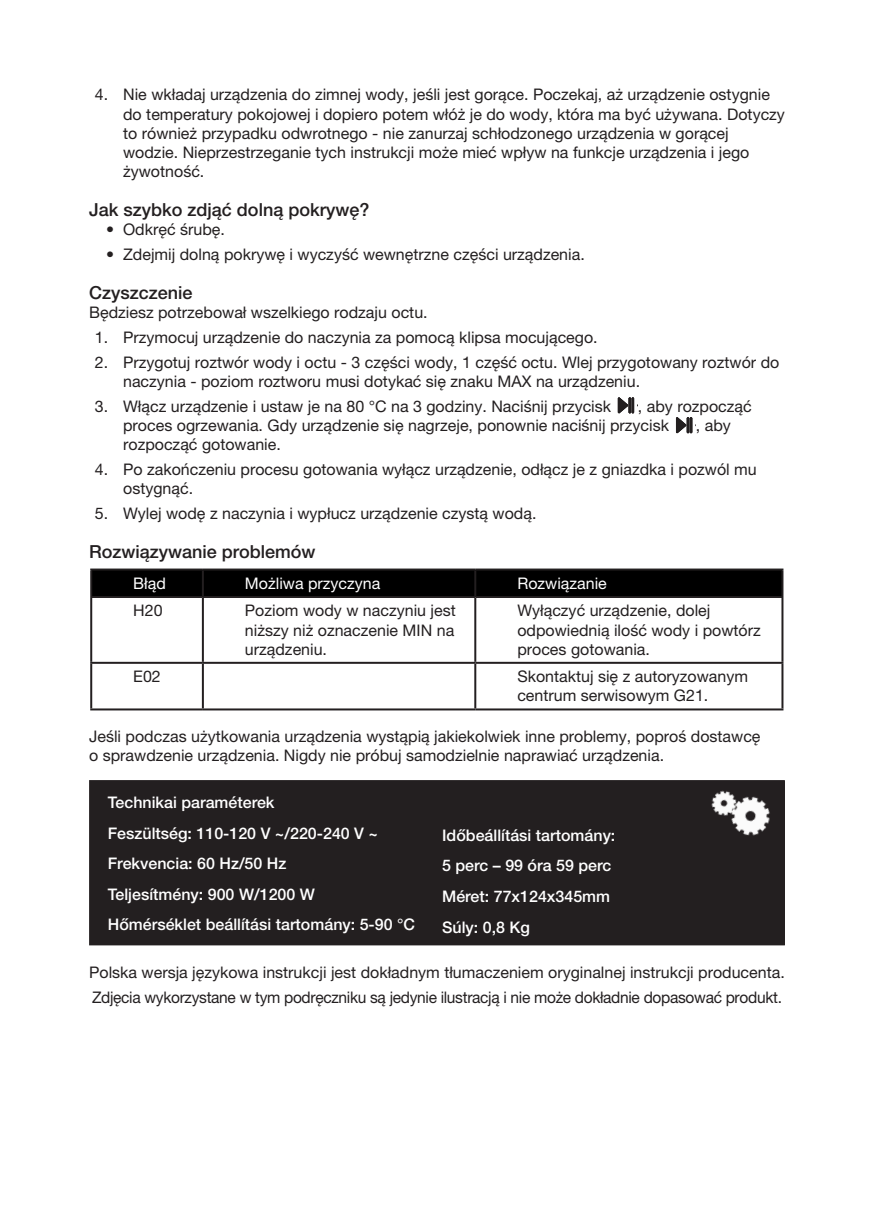
<style>
.page{position:relative;width:874px;height:1225px;background:#fff}
.page>*{position:absolute;margin:0;border:0;box-sizing:border-box;transform-origin:0 0}
.t1{font:500 18px "Helvetica Neue LT Pro";color:#231f20}
.t2{font:16px/19.2px "Helvetica Neue LT Pro";color:#231f20}
.t3{font:500 16px/30.6px "Helvetica Neue LT Pro";color:#fff}
.t4{font:16px "Helvetica Neue LT Pro";color:#fff}
</style>
<div class="page">
<svg style="left:617px;top:397px;width:17px;height:17px"></svg>
<svg style="left:675px;top:417px;width:17px;height:17px"></svg>
<div style="left:92px;top:570px;width:689px;height:26px;background:#000"></div>
<hr style="left:90px;top:568px;width:113px;height:2px;background:#231f20">
<hr style="left:90px;top:570px;width:2px;height:26px;background:#231f20">
<hr style="left:203px;top:568px;width:272px;height:2px;background:#231f20">
<hr style="left:202px;top:570px;width:2px;height:26px;background:#231f20">
<hr style="left:475px;top:568px;width:308px;height:2px;background:#231f20">
<hr style="left:474px;top:570px;width:2px;height:26px;background:#231f20">
<hr style="left:781px;top:570px;width:2px;height:26px;background:#231f20">
<hr style="left:90px;top:596px;width:113px;height:2px;background:#231f20">
<hr style="left:90px;top:598px;width:2px;height:64px;background:#231f20">
<hr style="left:203px;top:596px;width:272px;height:2px;background:#231f20">
<hr style="left:202px;top:598px;width:2px;height:64px;background:#231f20">
<hr style="left:475px;top:596px;width:308px;height:2px;background:#231f20">
<hr style="left:474px;top:598px;width:2px;height:64px;background:#231f20">
<hr style="left:781px;top:598px;width:2px;height:64px;background:#231f20">
<hr style="left:90px;top:662px;width:113px;height:2px;background:#231f20">
<hr style="left:90px;top:664px;width:2px;height:44px;background:#231f20">
<hr style="left:203px;top:662px;width:272px;height:2px;background:#231f20">
<hr style="left:202px;top:664px;width:2px;height:44px;background:#231f20">
<hr style="left:475px;top:662px;width:308px;height:2px;background:#231f20">
<hr style="left:474px;top:664px;width:2px;height:44px;background:#231f20">
<hr style="left:781px;top:664px;width:2px;height:44px;background:#231f20">
<hr style="left:90px;top:708px;width:113px;height:2px;background:#231f20">
<hr style="left:203px;top:708px;width:272px;height:2px;background:#231f20">
<hr style="left:475px;top:708px;width:308px;height:2px;background:#231f20">
<div style="left:90px;top:781px;width:693px;height:163px;background:#231f20"></div>
<div style="left:89px;top:780px;width:695px;height:165px;border:2px solid #231f20"></div>
<img style="left:690px;top:780px;width:95px;height:70px">
<p class="t2" style="left:123px;top:85px;width:663px;text-indent:-28px">4. Nie wkładaj urządzenia do zimnej wody, jeśli jest gorące. Poczekaj, aż urządzenie ostygnie do temperatury pokojowej i dopiero potem włóż je do wody, która ma być używana. Dotyczy to również przypadku odwrotnego - nie zanurzaj schłodzonego urządzenia w gorącej wodzie. Nieprzestrzeganie tych instrukcji może mieć wpływ na funkcje urządzenia i jego żywotność.</p>
<p class="t1" style="left:89px;top:199px;width:282px">Jak szybko zdjąć dolną pokrywę?</p>
<p class="t2" style="left:106px;top:220px;width:120px">• Odkręć śrubę.</p>
<p class="t2" style="left:106px;top:244px;width:480px">• Zdejmij dolną pokrywę i wyczyść wewnętrzne części urządzenia.</p>
<p class="t1" style="left:89px;top:281px;width:105px">Czyszczenie</p>
<p class="t2" style="left:89px;top:302px;width:340px">Będziesz potrzebował wszelkiego rodzaju octu.</p>
<p class="t2" style="left:95px;top:327px;width:504px">1. Przymocuj urządzenie do naczynia za pomocą klipsa mocującego.</p>
<p class="t2" style="left:123px;top:352px;width:657px;text-indent:-28px">2. Przygotuj roztwór wody i octu - 3 części wody, 1 część octu. Wlej przygotowany roztwór do naczynia - poziom roztworu musi dotykać się znaku MAX na urządzeniu.</p>
<p class="t2" style="left:95px;top:396px;width:517px">3. Włącz urządzenie i ustaw je na 80 °C na 3 godziny. Naciśnij przycisk</p>
<p class="t2" style="left:123px;top:396px;width:629px;text-indent:514px">, aby rozpocząć proces ogrzewania. Gdy urządzenie się nagrzeje, ponownie naciśnij przycisk</p>
<p class="t2" style="left:695px;top:415px;width:36px">, aby</p>
<p class="t2" style="left:123px;top:434px;width:159px">rozpocząć gotowanie.</p>
<p class="t2" style="left:123px;top:459px;width:635px;text-indent:-28px">4. Po zakończeniu procesu gotowania wyłącz urządzenie, odłącz je z gniazdka i pozwól mu ostygnąć.</p>
<p class="t2" style="left:95px;top:503px;width:443px">5. Wylej wodę z naczynia i wypłucz urządzenie czystą wodą.</p>
<p class="t1" style="left:89px;top:540px;width:228px">Rozwiązywanie problemów</p>
<p class="t4" style="left:133px;top:574px;width:34px">Błąd</p>
<p class="t4" style="left:245px;top:574px;width:137px">Możliwa przyczyna</p>
<p class="t4" style="left:517px;top:574px;width:91px">Rozwiązanie</p>
<p class="t2" style="left:133px;top:601px;width:31px">H20</p>
<p class="t2" style="left:245px;top:601px;width:212px;text-align:justify">Poziom wody w naczyniu jest niższy niż oznaczenie MIN na urządzeniu.</p>
<p class="t2" style="left:517px;top:601px;width:245px">Wyłączyć urządzenie, dolej odpowiednią ilość wody i powtórz proces gotowania.</p>
<p class="t2" style="left:133px;top:667px;width:29px">E02</p>
<p class="t2" style="left:517px;top:667px;width:232px">Skontaktuj się z autoryzowanym centrum serwisowym G21.</p>
<p class="t2" style="left:89px;top:726px;width:672px">Jeśli podczas użytkowania urządzenia wystąpią jakiekolwiek inne problemy, poproś dostawcę o sprawdzenie urządzenia. Nigdy nie próbuj samodzielnie naprawiać urządzenia.</p>
<p class="t3" style="left:108px;top:787px;width:308px">Technikai paraméterek<br>Feszültség: 110-120 V ~/220-240 V ~<br>Frekvencia: 60 Hz/50 Hz<br>Teljesítmény: 900 W/1200 W<br>Hőmérséklet beállítási tartomány: 5-90 °C</p>
<p class="t3" style="left:442px;top:819px;width:175px">Időbeállítási tartomány:<br>5 perc – 99 óra 59 perc<br>Méret: 77x124x345mm<br>Súly: 0,8 Kg</p>
<p class="t2" style="left:89px;top:960px;width:697px;line-height:24.8px">Polska wersja językowa instrukcji jest dokładnym tłumaczeniem oryginalnej instrukcji producenta.<br>Zdjęcia wykorzystane w tym podręczniku są jedynie ilustracją i nie może dokładnie dopasować produkt.</p>
</div>
